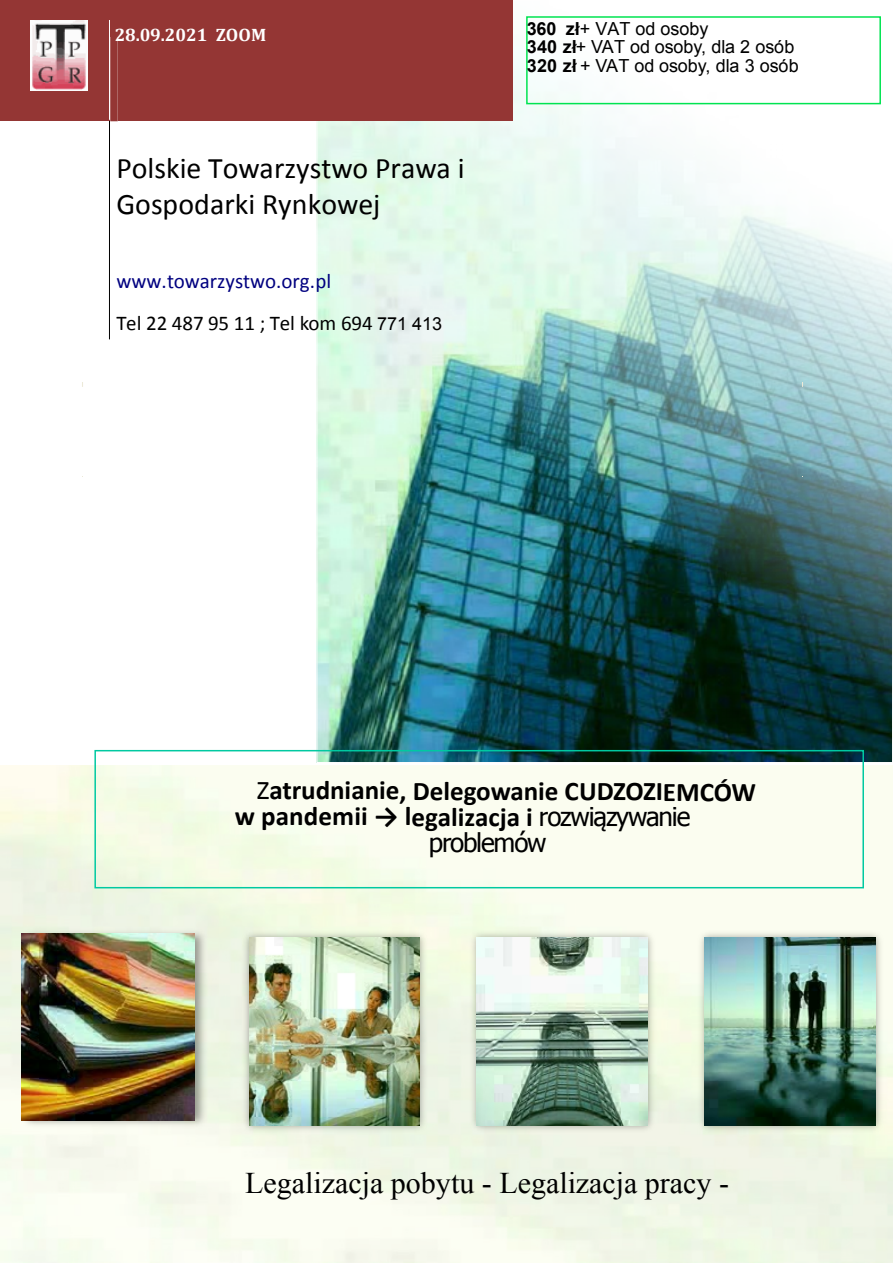
<style>
.page{position:relative;width:893px;height:1263px;background:#fff}
.page>*{position:absolute;margin:0;border:0;box-sizing:border-box;transform-origin:0 0}
.t1{font:30px "Times New Roman";color:#000}
.t2{font:29.85px/36.8px "Calibri";color:#000}
.t3{font:700 27px/25.7px "Calibri";letter-spacing:-.005em;color:#000}
.t4{font:25.95px "Tahoma";letter-spacing:-.045em;color:#000}
.t5{font:21px/41.8px "Calibri";letter-spacing:-.005em;color:#000080}
.t6{font:18px/18.3px "Arial";color:#000}
.t7{font:700 18px "Cambria";color:#fff}
.s1{font-weight:700}
.s2{color:#000}
.s3{font-family:"Arial";font-size:18px;color:#000}
.s4{font-weight:400}
.s5{font-family:"Tahoma";font-weight:400;font-size:25.95px}
</style>
<div class="page">
<img style="left:319px;top:54px;width:572px;height:707px">
<div style="left:94px;top:750px;width:770px;height:138px;border:2px solid #00c9a1"></div>
<img style="left:694px;top:928px;width:191px;height:208px">
<img style="left:704px;top:938px;width:171px;height:188px">
<img style="left:467px;top:928px;width:190px;height:208px">
<img style="left:477px;top:938px;width:170px;height:188px">
<img style="left:239px;top:928px;width:191px;height:208px">
<img style="left:249px;top:938px;width:171px;height:188px">
<div style="left:505px;top:36px;width:8px;height:85px;background:#943634"></div>
<div style="left:118px;top:58px;width:387px;height:63px;background:#943634"></div>
<hr style="left:109px;top:120px;width:1px;height:219px;background:#000">
<img style="left:11px;top:917px;width:206px;height:224px">
<img style="left:21px;top:934px;width:173px;height:186px">
<div style="left:0;top:20px;width:110px;height:101px;background:#943634"></div>
<div style="left:110px;top:36px;width:8px;height:85px;background:#943634"></div>
<hr style="left:109px;top:0;width:1px;height:120px;background:#fff">
<div style="left:111px;top:0;width:402px;height:36px;background:#943634"></div>
<div style="left:118px;top:36px;width:387px;height:22px;background:#943634"></div>
<div style="left:526px;top:16px;width:355px;height:88px;border:2px solid #00e451"></div>
<img style="left:31px;top:20px;width:56px;height:71px">
<div style="left:102px;top:0;width:8px;height:20px;background:#943634"></div>
<div style="left:0;top:0;width:102px;height:20px;background:#943634"></div>
<p class="t7" style="left:115px;top:26px;width:153px">28.09.2021 ZOOM</p>
<p class="t6" style="left:527px;top:21px;width:273px"><span class="s1">360 zł</span>+ VAT od osoby<br><span class="s1">340 zł</span>+ VAT od osoby, dla 2 osób<br><span class="s1">320 zł</span> + VAT od osoby, dla 3 osób</p>
<p class="t2" style="left:116px;top:152px;width:350px">Polskie Towarzystwo Prawa i<br>Gospodarki Rynkowej</p>
<p class="t5" style="left:116px;top:262px;width:327px">www.towarzystwo.org.pl<br><span class="s2">Tel 22 487 95 11 ; Tel kom 694</span> <span class="s3">771 413</span></p>
<p class="t3" style="left:235px;top:780px;width:523px;text-indent:22px"><span class="s4">Z</span>atrudnianie, Delegowanie CUDZOZIEMCÓW w pandemii → legalizacja i <span class="s5">rozwiązywanie</span></p>
<p class="t4" style="left:429px;top:832px;width:119px">problemów</p>
<p class="t1" style="left:245px;top:1172px;width:485px">Legalizacja pobytu - Legalizacja pracy -</p>
</div>
